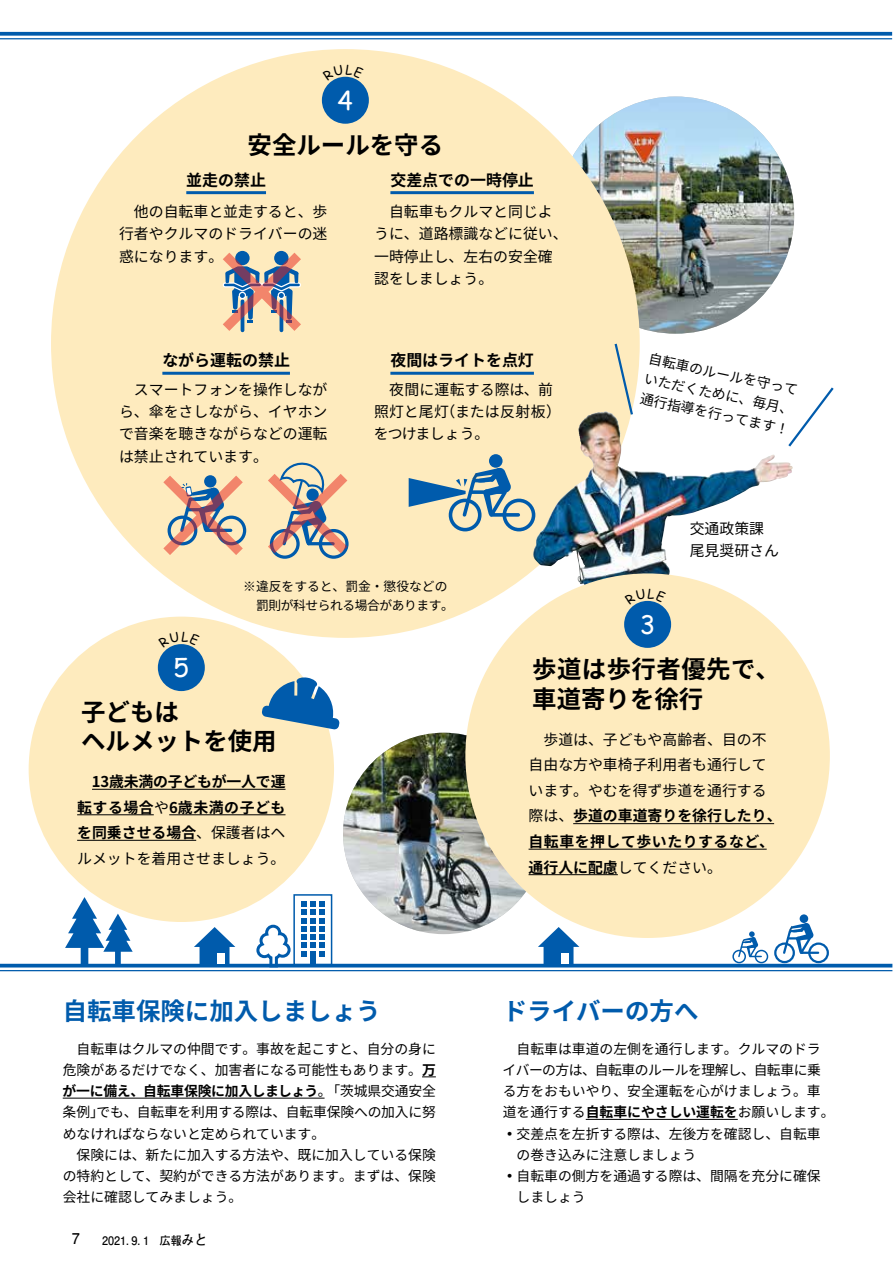
<style>
.page{position:relative;width:893px;height:1263px;background:#fff}
.page>*{position:absolute;margin:0;border:0;box-sizing:border-box;transform-origin:0 0}
.t1{font:25.5px "Comic Sans MS";color:#fff}
.t2{font:700 24.45px/28.7px "Source Han Sans JP";color:#000}
.t3{font:700 24.45px "Source Han Sans JP";color:#005bac}
.t4{font:700 15.9px "Source Han Sans JP";color:#000}
.t5{font:14.85px/22.4px "Source Han Sans JP";color:#000}
.t6{font:700 14.85px/25.5px "Source Han Sans JP";color:#000;text-align:justify}
.t7{font:700 14.85px "Futo Go B101 Pro";color:#000;scale:.92 1}
.t8{font:13.8px/21.3px "Source Han Sans JP";color:#000;text-align:right}
.t9{font:13.8px "Source Han Sans JP";letter-spacing:-.04em;color:#000}
.t10{font:12.75px/19.2px "Source Han Sans JP";letter-spacing:-.035em;color:#000}
.t11{font:700 11.7px "Futo Go B101 Pro";color:#000;scale:.93 1}
.s1{font-weight:400}
.s2{font-weight:700}
.s3{font-size:13.8px}
.s4{font-weight:800}
</style>
<div class="page">
<svg style="left:0;top:32px;width:892px;height:4px;background:#1669b3"></svg>
<hr style="left:0;top:38px;width:892px;height:1px;background:#005bac">
<img style="left:557px;top:97px;width:237px;height:237px;border-radius:119px">
<div style="left:51px;top:49px;width:589px;height:589px;background:#feebbe;border-radius:50%"></div>
<img style="left:533px;top:411px;width:131px;height:173px">
<img style="left:343px;top:733px;width:201px;height:198px">
<div style="left:465px;top:573px;width:365px;height:365px;background:#feebbe;border-radius:50%"></div>
<div style="left:624px;top:601px;width:47px;height:47px;background:#005bac;border-radius:50%"></div>
<hr style="left:573px;top:823px;width:201px;height:1px;background:#000">
<hr style="left:529px;top:849px;width:238px;height:1px;background:#000">
<hr style="left:529px;top:874px;width:89px;height:1px;background:#000">
<div style="left:322px;top:77px;width:47px;height:47px;background:#005bac;border-radius:50%"></div>
<div style="left:29px;top:617px;width:305px;height:305px;background:#feebbe;border-radius:50%"></div>
<div style="left:158px;top:644px;width:47px;height:47px;background:#005bac;border-radius:50%"></div>
<hr style="left:92px;top:789px;width:193px;height:1px;background:#000">
<hr style="left:77px;top:814px;width:77px;height:1px;background:#000">
<hr style="left:169px;top:814px;width:116px;height:1px;background:#000">
<hr style="left:77px;top:840px;width:119px;height:1px;background:#000">
<svg style="left:422px;top:1076px;width:14px;height:1px"></svg>
<hr style="left:63px;top:1098px;width:262px;height:1px;background:#000">
<hr style="left:0;top:964px;width:892px;height:3px;background:#005bac">
<hr style="left:0;top:970px;width:892px;height:1px;background:#005bac">
<svg style="left:255px;top:924px;width:37px;height:44px"></svg>
<svg style="left:65px;top:897px;width:68px;height:67px"></svg>
<svg style="left:538px;top:927px;width:41px;height:37px"></svg>
<div style="left:561px;top:953px;width:7px;height:10px;background:#fff"></div>
<div style="left:808px;top:942px;width:21px;height:21px;border:2px solid #005bac;border-radius:50%"></div>
<div style="left:774px;top:942px;width:21px;height:21px;border:2px solid #005bac;border-radius:50%"></div>
<div style="left:800px;top:914px;width:8px;height:9px;background:#005bac;border-radius:50%"></div>
<svg style="left:781px;top:920px;width:39px;height:35px"></svg>
<div style="left:755px;top:950px;width:13px;height:13px;border:1px solid #005bac;border-radius:50%"></div>
<div style="left:732px;top:950px;width:14px;height:13px;border:1px solid #005bac;border-radius:50%"></div>
<svg style="left:737px;top:931px;width:26px;height:27px"></svg>
<div style="left:293px;top:894px;width:39px;height:71px;border:2px solid #005bac"></div>
<div style="left:310px;top:951px;width:6px;height:13px;background:#005bac"></div>
<svg style="left:302px;top:901px;width:22px;height:55px"></svg>
<hr style="left:186px;top:191px;width:80px;height:3px;background:#005bac">
<hr style="left:390px;top:372px;width:144px;height:3px;background:#005bac">
<svg style="left:222px;top:250px;width:79px;height:83px"></svg>
<div style="left:503px;top:499px;width:32px;height:32px;border:4px solid #005bac;border-radius:50%"></div>
<div style="left:449px;top:499px;width:32px;height:32px;border:4px solid #005bac;border-radius:50%"></div>
<div style="left:489px;top:454px;width:14px;height:14px;background:#005bac;border-radius:50%"></div>
<svg style="left:409px;top:462px;width:113px;height:57px"></svg>
<svg style="left:163px;top:462px;width:186px;height:97px"></svg>
<hr style="left:162px;top:372px;width:128px;height:3px;background:#005bac">
<svg style="left:262px;top:677px;width:78px;height:53px"></svg>
<hr style="left:390px;top:191px;width:144px;height:3px;background:#005bac">
<svg style="left:194px;top:927px;width:41px;height:37px"></svg>
<div style="left:217px;top:953px;width:8px;height:11px;background:#fff"></div>
<svg style="left:613px;top:343px;width:22px;height:74px"></svg>
<svg style="left:788px;top:387px;width:46px;height:60px"></svg>
<hr style="left:586px;top:1119px;width:152px;height:1px;background:#000">
<svg style="left:634px;top:600px;width:27px;height:5px"></svg>
<svg style="left:332px;top:76px;width:27px;height:5px"></svg>
<svg style="left:168px;top:644px;width:26px;height:4px"></svg>
<h1 class="t1" style="left:338px;top:82px;width:17px">4</h1>
<h2 class="t2" style="left:248px;top:131px;width:197px">安全ルールを守る</h2>
<p class="t4" style="left:186px;top:171px;width:81px">並走の禁止</p>
<p class="t5" style="left:119px;top:201px;width:210px;text-align:justify">　他の自転車と並走すると、歩行者やクルマのドライバーの迷惑になります。</p>
<p class="t4" style="left:162px;top:351px;width:129px">ながら運転の禁止</p>
<p class="t5" style="left:119px;top:378px;width:210px;text-align:justify">　スマートフォンを操作しながら、傘をさしながら、イヤホンで音楽を聴きながらなどの運転は禁止されています。</p>
<p class="t4" style="left:390px;top:171px;width:145px">交差点での一時停止</p>
<p class="t5" style="left:374px;top:201px;width:195px">　自転車もクルマと同じように、道路標識などに従い、一時停止し、左右の安全確認をしましょう。</p>
<p class="t4" style="left:390px;top:351px;width:145px">夜間はライトを点灯</p>
<p class="t5" style="left:441px;top:378px;width:122px;text-indent:-66px">　夜間に運転する際は、前（または反射板(</p>
<p class="t5" style="left:374px;top:401px;width:117px">照灯と尾灯<br>をつけましょう。</p>
<p class="t10" style="left:256px;top:577px;width:199px;text-indent:-13px">※違反をすると、罰金・懲役などの罰則が科せられる場合があります。</p>
<p class="t8" style="left:651px;top:349px;width:154px;line-height:20.2px;text-align:justify;rotate:12deg">自転車のルールを守っていただくために、毎月、通行指導を行ってます!</p>
<h1 class="t1" style="left:640px;top:606px;width:17px">3</h1>
<p class="t5" style="left:690px;top:518px;width:91px">交通政策課尾見奨研さん</p>
<h1 class="t1" style="left:174px;top:649px;width:17px">5</h1>
<h2 class="t2" style="left:81px;top:698px;width:197px">子どもは<br>ヘルメットを使用</h2>
<p class="t6" style="left:77px;top:769px;width:210px;text-indent:15px">13歳未満の子どもが一人で運転する場合<span class="s1">や</span>6歳未満の子どもを同乗させる場合<span class="s1">、保護者はヘルメットを着用させましょう。</span></p>
<h2 class="t3" style="left:63px;top:998px;width:319px">自転車保険に加入しましょう</h2>
<p class="t8" style="left:63px;top:1038px;width:375px">　自転車はクルマの仲間です。事故を起こすと、自分の身に危険があるだけでなく、加害者になる可能性もあります。<span class="s2">万が一に備え、自転車保険に加入しましょう</span>。「茨城県交通安全でも、自転車を利用する際は、自転車保険への加入に努</p>
<p class="t8" style="left:63px;top:1102px;width:375px;text-align:left">条例」<br>めなければならないと定められています。<br>　保険には、新たに加入する方法や、既に加入している保険の特約として、契約ができる方法があります。まずは、保険会社に確認してみましょう。</p>
<p class="t7" style="left:72px;top:1226px;width:10px">7</p>
<p class="t11" style="left:102px;top:1231px;width:115px">2021. 9. 　1 広報<span class="s3">みと</span></p>
<h2 class="t2" style="left:532px;top:655px;width:249px;line-height:29.7px">歩道は歩行者優先で、車道寄りを徐行</h2>
<p class="t5" style="left:529px;top:727px;width:254px;line-height:25.5px">　歩道は、子どもや高齢者、目の不自由な方や車椅子利用者も通行しています。やむを得ず歩道を通行する際は、<span class="s2">歩道の車道寄りを徐行したり、自転車を押して歩いたりするなど、通行人に配慮</span>してください。</p>
<h2 class="t3" style="left:503px;top:998px;width:197px">ドライバーの方へ</h2>
<p class="t8" style="left:503px;top:1038px;width:319px">　自転車は車道の左側を通行します。クルマのドラ</p>
<p class="t9" style="left:503px;top:1062px;width:320px">イバーの方は、自転車のルールを理解し、自転車に乗</p>
<p class="t8" style="left:503px;top:1081px;width:319px">る方をおもいやり、安全運転を心がけましょう。車</p>
<p class="t8" style="left:503px;top:1102px;width:333px">道を通行する<span class="s2">自転車にやさしい運転を</span>お願いします。</p>
<p class="t8" style="left:503px;top:1123px;width:319px"><span class="s4">・</span>交差点を左折する際は、左後方を確認し、自転車</p>
<p class="t8" style="left:517px;top:1144px;width:181px">の巻き込みに注意しましょう</p>
<p class="t8" style="left:503px;top:1166px;width:319px"><span class="s4">・</span>自転車の側方を通過する際は、間隔を充分に確保</p>
<p class="t8" style="left:517px;top:1187px;width:71px">しましょう</p>
</div>
